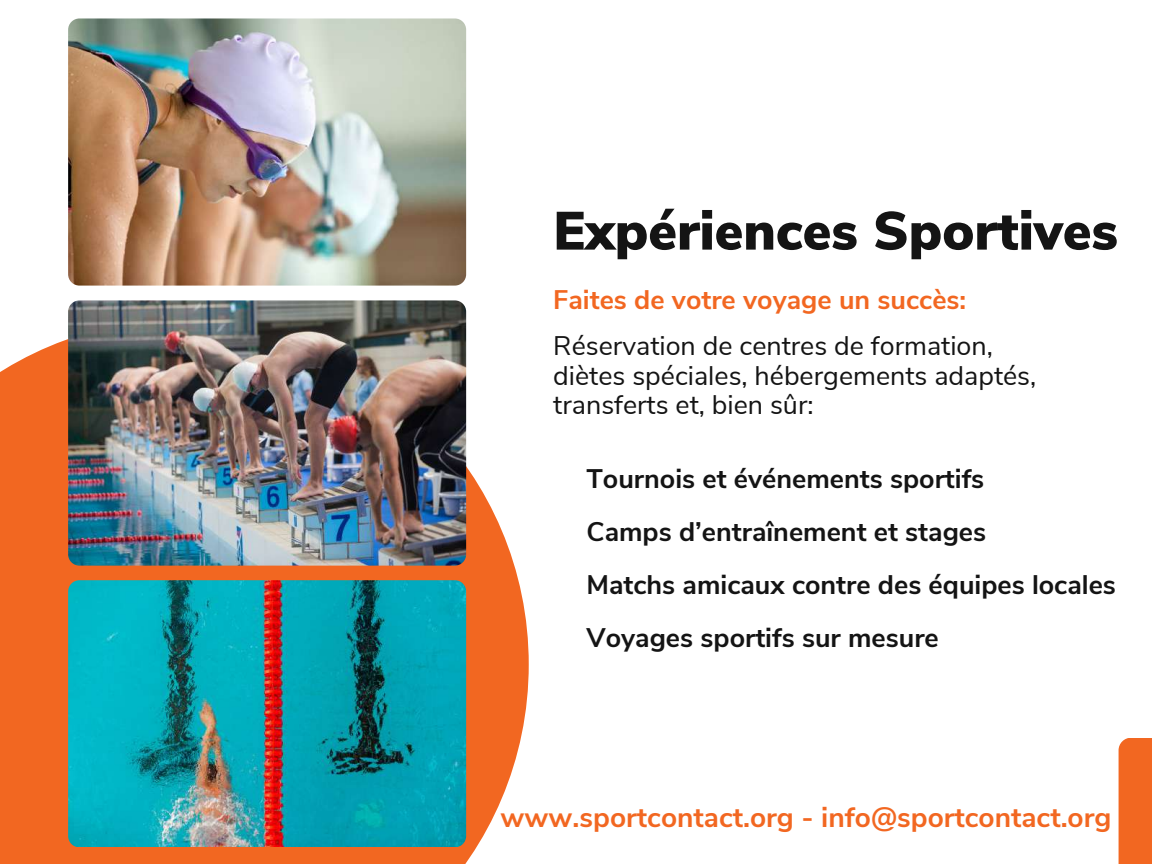
<style>
.page{position:relative;width:1152px;height:864px;background:#fff}
.page>*{position:absolute;margin:0;border:0;box-sizing:border-box;transform-origin:0 0}
.t1{font:900 53.7px "Nunito Sans";color:#141414}
.t2{font:700 28.05px "Nunito Sans";color:#f26721}
.t3{font:700 26.85px/52.8px "Nunito Sans";color:#141414}
.t4{font:26.85px/29.2px "Nunito Sans";color:#141414}
.t5{font:700 26.85px "Nunito Sans";color:#f26721}
</style>
<div class="page">
<svg style="left:0;top:319px;width:529px;height:545px;fill:#f26721"></svg>
<img style="left:68px;top:300px;width:398px;height:266px;border-radius:11px">
<img style="left:68px;top:580px;width:398px;height:267px;border-radius:11px">
<img style="left:68px;top:18px;width:398px;height:267px;border-radius:11px">
<div style="left:1119px;top:738px;width:33px;height:126px;background:#f26721"></div>
<h1 class="t1" style="left:553px;top:195px;width:566px">Expériences Sportives</h1>
<p class="t5" style="left:553px;top:282px;width:415px">Faites de votre voyage un succès:</p>
<p class="t4" style="left:553px;top:332px;width:485px">Réservation de centres de formation, diètes spéciales, hébergements adaptés, transferts et, bien sûr:</p>
<p class="t3" style="left:587px;top:453px;width:531px">Tournois et événements sportifs<br>Camps d’entraînement et stages<br>Matchs amicaux contre des équipes locales Voyages sportifs sur mesure</p>
<p class="t2" style="left:501px;top:799px;width:612px">www.sportcontact.org - info@sportcontact.org</p>
</div>
